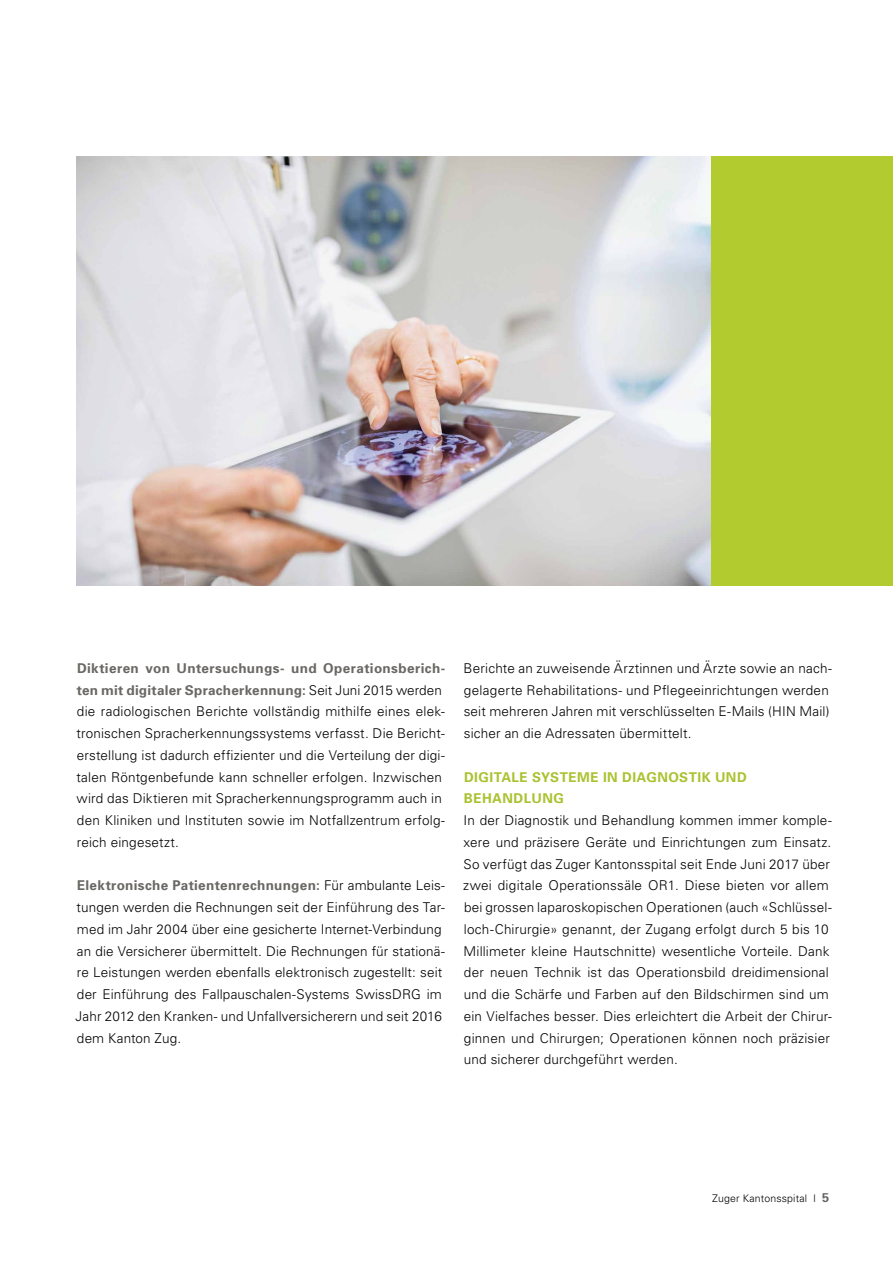
<style>
.page{position:relative;width:893px;height:1263px;background:#fff}
.page>*{position:absolute;margin:0;border:0;box-sizing:border-box;transform-origin:0 0}
.t1{font:300 13.5px/21.8px "Univers";letter-spacing:.015em;color:#000}
.t2{font:700 13.5px/21.8px "Univers";letter-spacing:.035em;color:#aac230}
.t3{font:300 10.5px "Univers";letter-spacing:.015em;color:#000}
.s1{font-weight:700;color:#6a6864}
.s2{font-weight:700;font-size:12.75px;color:#676664}
</style>
<div class="page">
<div style="left:711px;top:156px;width:182px;height:430px;background:#b2cb2f"></div>
<img style="left:77px;top:156px;width:634px;height:430px">
<p class="t1" style="left:76px;top:657px;width:370px"><span class="s1">Diktieren von Untersuchungs- und Operationsberich&shy;ten mit digitaler Spracherkennung:</span> Seit Juni 2015 werden die radiologischen Berichte vollständig mithilfe eines elek&shy;tronischen Spracherkennungssystems verfasst. Die Bericht&shy;erstellung ist dadurch effizienter und die Verteilung der digi&shy;talen Röntgenbefunde kann schneller erfolgen. Inzwischen wird das Diktieren mit Spracherkennungsprogramm auch in den Kliniken und Instituten sowie im Notfallzentrum erfolg&shy;reich eingesetzt.</p>
<p class="t1" style="left:76px;top:874px;width:371px"><span class="s1">Elektronische Patientenrechnungen:</span> Für ambulante Leis&shy;tungen werden die Rechnungen seit der Einführung des Tar&shy;med im Jahr 2004 über eine gesicherte Internet-Verbindung an die Versicherer übermittelt. Die Rechnungen für stationä&shy;re Leistungen werden ebenfalls elektronisch zugestellt: seit der Einführung des Fallpauschalen-Systems SwissDRG im Jahr 2012 den Kranken- und Unfallversicherern und seit 2016 dem Kanton Zug.</p>
<p class="t1" style="left:463px;top:657px;width:370px">Berichte an zuweisende Ärztinnen und Ärzte sowie an nach&shy;gelagerte Rehabilitations- und Pflegeeinrichtungen werden seit mehreren Jahren mit verschlüsselten E-Mails (HIN Mail) sicher an die Adressaten übermittelt.</p>
<p class="t2" style="left:464px;top:765px;width:284px">DIGITALE SYSTEME IN DIAGNOSTIK UND<br>BEHANDLUNG</p>
<p class="t1" style="left:463px;top:809px;width:370px">In der Diagnostik und Behandlung kommen immer komple&shy;xere und präzisere Geräte und Einrichtungen zum Einsatz.<br>So verfügt das Zuger Kantonsspital seit Ende Juni 2017 über zwei digitale Operationssäle OR1. Diese bieten vor allem bei grossen laparoskopischen Operationen (auch «Schlüssel&shy;loch-Chirurgie» genannt, der Zugang erfolgt durch 5 bis 10<br>Millimeter kleine Hautschnitte) wesentliche Vorteile. Dank der neuen Technik ist das Operationsbild dreidimensional und die Schärfe und Farben auf den Bildschirmen sind um ein Vielfaches besser. Dies erleichtert die Arbeit der Chirur&shy;ginnen und Chirurgen; Operationen können noch präzisier und sicherer durchgeführt werden.</p>
<p class="t3" style="left:712px;top:1192px;width:119px">Zuger Kantonsspital | <span class="s2">5</span></p>
</div>
